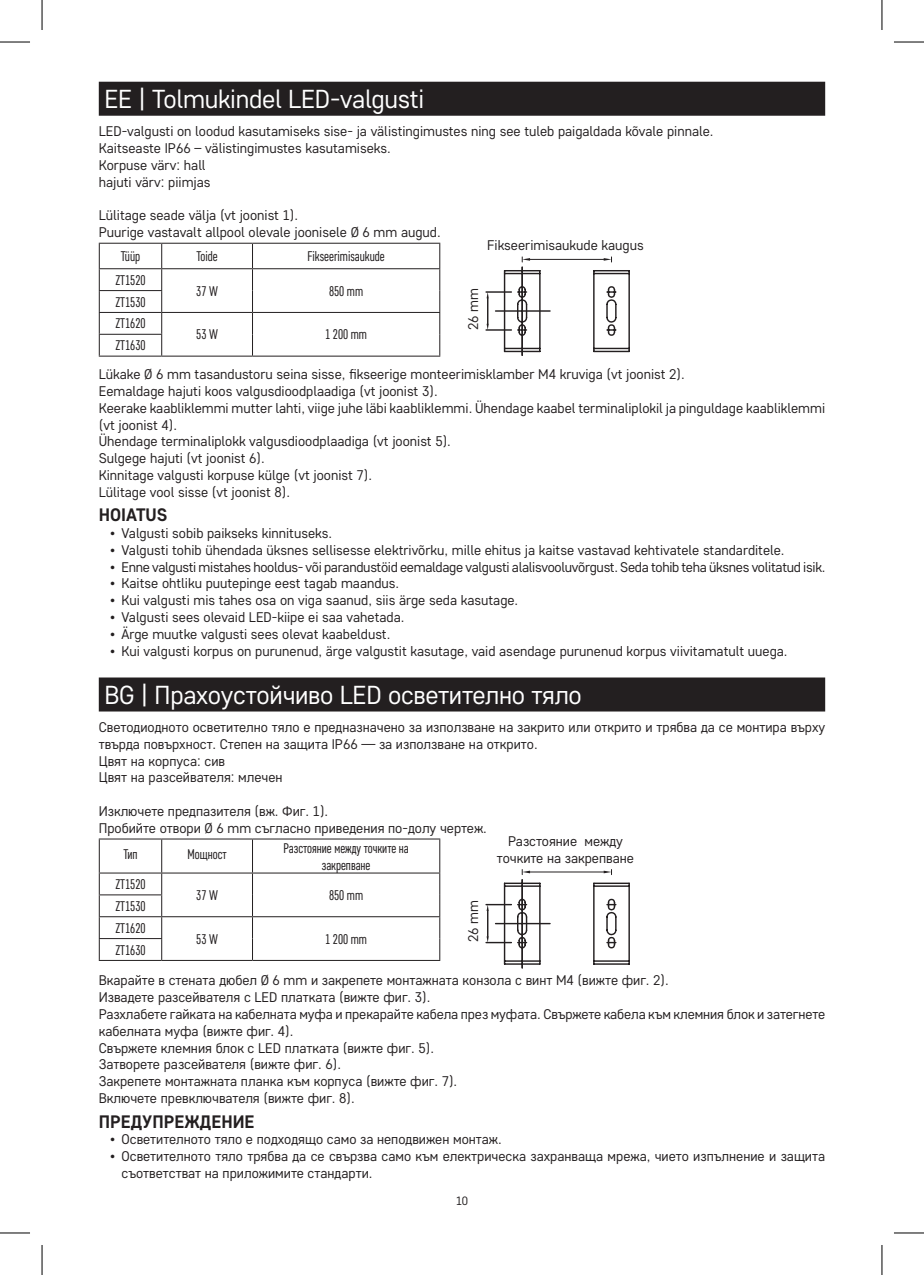
<style>
.page{position:relative;width:924px;height:1275px;background:#fff}
.page>*{position:absolute;margin:0;border:0;box-sizing:border-box;transform-origin:0 0}
.t1{font:26px "Core Sans D35";letter-spacing:-.01em;color:#fff}
.t2{font:700 18px "Core Sans D55";color:#231f20}
.t3{font:14px/16.8px "Core Sans D35";color:#231f20}
.t4{font:14px/21.8px "Core Sans D37 Cn";color:#231f20}
.t5{font:14px "Core Sans D35";letter-spacing:-.02em;color:#231f20}
.t6{font:12px "Core Sans D35";color:#231f20}
</style>
<div class="page">
<div style="left:99px;top:82px;width:725px;height:34px;background:#231f20"></div>
<hr style="left:99px;top:268px;width:63px;height:1px;background:#231f20">
<hr style="left:252px;top:268px;width:188px;height:1px;background:#231f20">
<hr style="left:99px;top:334px;width:63px;height:1px;background:#231f20">
<hr style="left:99px;top:356px;width:63px;height:1px;background:#231f20">
<hr style="left:99px;top:243px;width:63px;height:1px;background:#231f20">
<hr style="left:162px;top:243px;width:90px;height:1px;background:#231f20">
<hr style="left:252px;top:243px;width:188px;height:1px;background:#231f20">
<hr style="left:99px;top:290px;width:63px;height:1px;background:#231f20">
<hr style="left:99px;top:312px;width:63px;height:1px;background:#231f20">
<svg style="left:99px;top:244px;width:1px;height:112px"></svg>
<hr style="left:162px;top:268px;width:90px;height:1px;background:#231f20">
<hr style="left:162px;top:312px;width:90px;height:1px;background:#231f20">
<svg style="left:161px;top:244px;width:1px;height:112px"></svg>
<hr style="left:162px;top:356px;width:90px;height:1px;background:#231f20">
<hr style="left:252px;top:356px;width:188px;height:1px;background:#231f20">
<hr style="left:252px;top:312px;width:188px;height:1px;background:#231f20">
<svg style="left:252px;top:244px;width:1px;height:112px"></svg>
<svg style="left:439px;top:244px;width:1px;height:112px"></svg>
<svg style="left:503px;top:257px;width:127px;height:99px"></svg>
<hr style="left:486px;top:329px;width:25px;height:2px;background:#231f20">
<hr style="left:486px;top:291px;width:25px;height:2px;background:#231f20">
<svg style="left:486px;top:292px;width:2px;height:38px"></svg>
<hr style="left:495px;top:310px;width:54px;height:2px;background:#231f20">
<hr style="left:521px;top:267px;width:1px;height:88px;background:#231f20">
<div style="left:99px;top:677px;width:725px;height:34px;background:#231f20"></div>
<hr style="left:161px;top:839px;width:1px;height:33px;background:#231f20">
<hr style="left:252px;top:839px;width:1px;height:33px;background:#231f20">
<hr style="left:99px;top:872px;width:63px;height:1px;background:#231f20">
<hr style="left:252px;top:872px;width:188px;height:1px;background:#231f20">
<hr style="left:99px;top:938px;width:63px;height:1px;background:#231f20">
<hr style="left:99px;top:960px;width:63px;height:1px;background:#231f20">
<hr style="left:99px;top:838px;width:63px;height:1px;background:#231f20">
<hr style="left:99px;top:839px;width:1px;height:33px;background:#231f20">
<hr style="left:162px;top:838px;width:90px;height:1px;background:#231f20">
<hr style="left:252px;top:838px;width:188px;height:1px;background:#231f20">
<hr style="left:99px;top:894px;width:63px;height:1px;background:#231f20">
<hr style="left:99px;top:916px;width:63px;height:1px;background:#231f20">
<svg style="left:99px;top:873px;width:1px;height:87px"></svg>
<hr style="left:439px;top:839px;width:1px;height:33px;background:#231f20">
<hr style="left:162px;top:872px;width:90px;height:1px;background:#231f20">
<hr style="left:162px;top:916px;width:90px;height:1px;background:#231f20">
<svg style="left:161px;top:873px;width:1px;height:87px"></svg>
<hr style="left:162px;top:960px;width:90px;height:1px;background:#231f20">
<hr style="left:252px;top:960px;width:188px;height:1px;background:#231f20">
<hr style="left:252px;top:916px;width:188px;height:1px;background:#231f20">
<svg style="left:252px;top:873px;width:1px;height:87px"></svg>
<svg style="left:439px;top:873px;width:1px;height:87px"></svg>
<svg style="left:486px;top:869px;width:144px;height:100px"></svg>
<hr style="left:495px;top:923px;width:54px;height:1px;background:#231f20">
<hr style="left:521px;top:880px;width:1px;height:88px;background:#231f20">
<hr style="left:0;top:42px;width:30px;height:1px;background:#000">
<hr style="left:893px;top:42px;width:30px;height:1px;background:#000">
<hr style="left:0;top:1232px;width:30px;height:1px;background:#000">
<hr style="left:893px;top:1232px;width:30px;height:1px;background:#000">
<hr style="left:42px;top:0;width:1px;height:30px;background:#000">
<hr style="left:42px;top:1245px;width:1px;height:30px;background:#000">
<hr style="left:881px;top:0;width:1px;height:30px;background:#000">
<hr style="left:881px;top:1245px;width:1px;height:30px;background:#000">
<h1 class="t1" style="left:104px;top:82px;width:321px">EE | Tolmukindel LED-valgusti</h1>
<p class="t3" style="left:99px;top:122px;width:616px">LED-valgusti on loodud kasutamiseks sise- ja välistingimustes ning see tuleb paigaldada kõvale pinnale.<br>Kaitseaste IP66 – välistingimustes kasutamiseks.<br>Korpuse värv: hall<br>hajuti värv: piimjas</p>
<p class="t3" style="left:99px;top:206px;width:343px">Lülitage seade välja (vt joonist 1).<br>Puurige vastavalt allpool olevale joonisele Ø 6 mm augud.</p>
<p class="t4" style="left:121px;top:245px;width:21px">Tüüp</p>
<p class="t4" style="left:196px;top:245px;width:23px">Toide</p>
<p class="t4" style="left:307px;top:245px;width:79px">Fikseerimisaukude</p>
<p class="t4" style="left:115px;top:269px;width:32px">ZT1520</p>
<p class="t4" style="left:196px;top:280px;width:23px">37 W</p>
<p class="t4" style="left:329px;top:280px;width:36px">850 mm</p>
<p class="t4" style="left:115px;top:291px;width:32px">ZT1530<br>ZT1620</p>
<p class="t4" style="left:196px;top:323px;width:23px">53 W</p>
<p class="t4" style="left:325px;top:323px;width:43px">1 200 mm</p>
<p class="t4" style="left:115px;top:334px;width:32px">ZT1630</p>
<p class="t3" style="left:487px;top:236px;width:158px">Fikseerimisaukude kaugus</p>
<p class="t3" style="left:464px;top:330px;width:44px;rotate:-90deg">26 mm</p>
<p class="t3" style="left:99px;top:365px;width:727px">Lükake Ø 6 mm tasandustoru seina sisse, fikseerige monteerimisklamber M4 kruviga (vt joonist 2).<br>Eemaldage hajuti koos valgusdioodplaadiga (vt joonist 3).<br>Keerake kaabliklemmi mutter lahti, viige juhe läbi kaabliklemmi. Ühendage kaabel terminaliplokil ja pinguldage kaabliklemmi (vt joonist 4).<br>Ühendage terminaliplokk valgusdioodplaadiga (vt joonist 5).<br>Sulgege hajuti (vt joonist 6).<br>Kinnitage valgusti korpuse külge (vt joonist 7).<br>Lülitage vool sisse (vt joonist 8).</p>
<p class="t2" style="left:99px;top:503px;width:70px">HOIATUS</p>
<p class="t3" style="left:110px;top:524px;width:223px">• Valgusti sobib paikseks kinnituseks.</p>
<p class="t3" style="left:110px;top:541px;width:675px">• Valgusti tohib ühendada üksnes sellisesse elektrivõrku, mille ehitus ja kaitse vastavad kehtivatele standarditele.</p>
<p class="t5" style="left:110px;top:557px;width:716px">• Enne valgusti mistahes hooldus- või parandustöid eemaldage valgusti alalisvooluvõrgust. Seda tohib teha üksnes volitatud isik.</p>
<p class="t3" style="left:110px;top:574px;width:290px">• Kaitse ohtliku puutepinge eest tagab maandus.</p>
<p class="t3" style="left:110px;top:591px;width:409px">• Kui valgusti mis tahes osa on viga saanud, siis ärge seda kasutage.</p>
<p class="t3" style="left:110px;top:608px;width:296px">• Valgusti sees olevaid LED-kiipe ei saa vahetada.</p>
<p class="t3" style="left:110px;top:625px;width:281px">• Ärge muutke valgusti sees olevat kaabeldust.</p>
<p class="t3" style="left:110px;top:642px;width:678px">• Kui valgusti korpus on purunenud, ärge valgustit kasutage, vaid asendage purunenud korpus viivitamatult uuega.</p>
<h1 class="t1" style="left:104px;top:678px;width:478px">BG | Прахоустойчиво LED осветително тяло</h1>
<p class="t3" style="left:99px;top:718px;width:727px">Светодиодното осветително тяло е предназначено за използване на закрито или открито и трябва да се монтира върху твърда повърхност. Степен на защита IP66 — за използване на открито.<br>Цвят на корпуса: сив<br>Цвят на разсейвателя: млечен</p>
<p class="t3" style="left:99px;top:802px;width:389px">Изключете предпазителя (вж. Фиг. 1).<br>Пробийте отвори Ø 6 mm съгласно приведения по-долу чертеж.</p>
<p class="t4" style="left:123px;top:842px;width:16px">Тип</p>
<p class="t4" style="left:187px;top:842px;width:41px">Мощност</p>
<p class="t4" style="left:283px;top:839px;width:127px;line-height:16.8px;text-align:center">Разстояние между точките на закрепване</p>
<p class="t4" style="left:115px;top:873px;width:32px">ZT1520</p>
<p class="t4" style="left:196px;top:884px;width:23px">37 W</p>
<p class="t4" style="left:329px;top:884px;width:36px">850 mm</p>
<p class="t4" style="left:115px;top:895px;width:32px">ZT1530<br>ZT1620</p>
<p class="t4" style="left:196px;top:927px;width:23px">53 W</p>
<p class="t4" style="left:325px;top:927px;width:43px">1 200 mm</p>
<p class="t4" style="left:115px;top:938px;width:32px">ZT1630</p>
<p class="t3" style="left:496px;top:832px;width:138px;text-align:center">Разстояние между точките на закрепване</p>
<p class="t3" style="left:464px;top:942px;width:44px;rotate:-90deg">26 mm</p>
<p class="t3" style="left:99px;top:971px;width:727px">Вкарайте в стената дюбел Ø 6 mm и закрепете монтажната конзола с винт M4 (вижте фиг. 2).<br>Извадете разсейвателя с LED платката (вижте фиг. 3).<br>Разхлабете гайката на кабелната муфа и прекарайте кабела през муфата. Свържете кабела към клемния блок и затегнете кабелната муфа (вижте фиг. 4).<br>Свържете клемния блок с LED платката (вижте фиг. 5).<br>Затворете разсейвателя (вижте фиг. 6).<br>Закрепете монтажната планка към корпуса (вижте фиг. 7).<br>Включете превключвателя (вижте фиг. 8).</p>
<p class="t2" style="left:99px;top:1109px;width:157px">ПРЕДУПРЕЖДЕНИЕ</p>
<p class="t3" style="left:110px;top:1130px;width:393px">• Осветителното тяло е подходящо само за неподвижен монтаж.</p>
<p class="t3" style="left:121px;top:1147px;width:705px;text-indent:-11px">• Осветителното тяло трябва да се свързва само към електрическа захранваща мрежа, чието изпълнение и защита съответстват на приложимите стандарти.</p>
<p class="t6" style="left:455px;top:1192px;width:14px">10</p>
</div>
